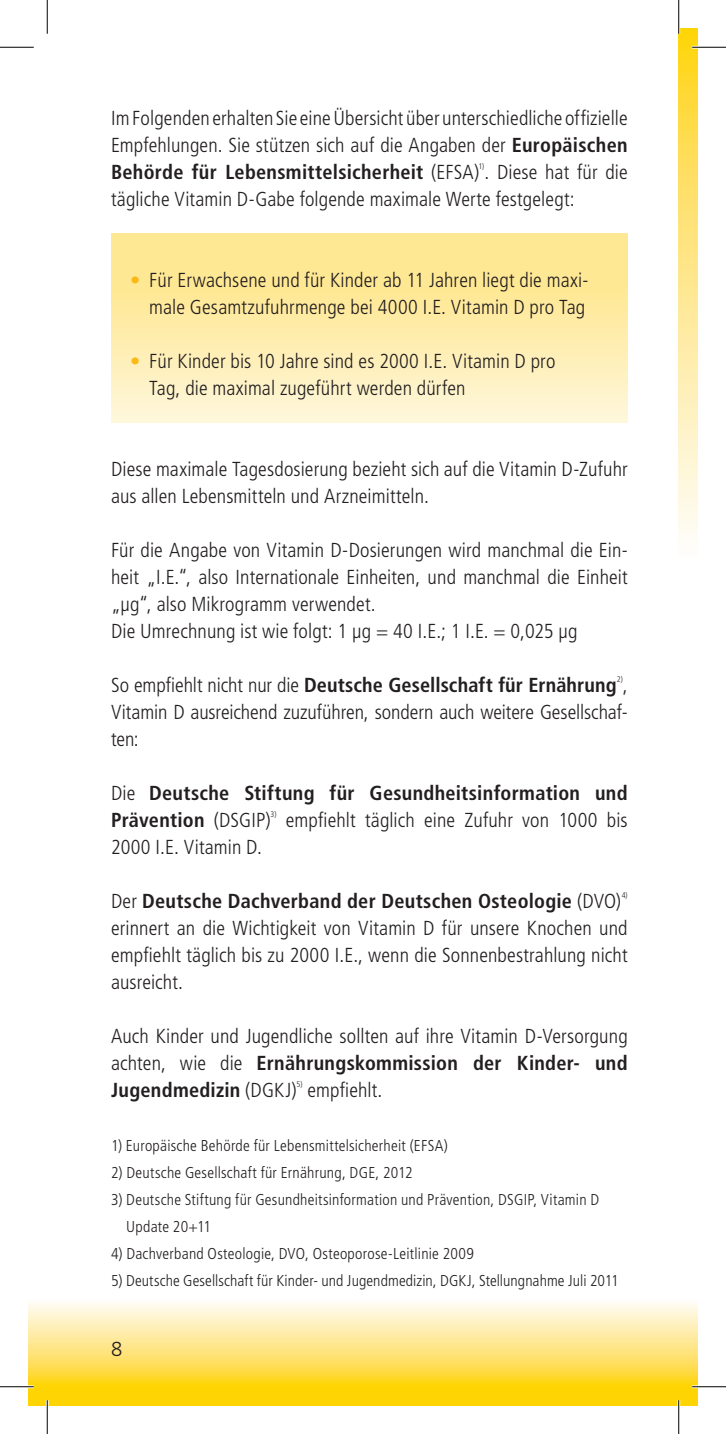
<style>
.page{position:relative;width:726px;height:1434px;background:#fff}
.page>*{position:absolute;margin:0;border:0;box-sizing:border-box;transform-origin:0 0}
.t1{font:300 condensed 20.25px/27px "Frutiger LT Std";letter-spacing:.005em;color:#231f20}
.t2{font:700 condensed 20.25px/27px "Frutiger LT Std";letter-spacing:.01em;color:#231f20}
.t3{font:300 20.25px "Frutiger LT Std";color:#231f20}
.t4{font:300 condensed 15.75px/27px "Frutiger LT Std";letter-spacing:.015em;color:#231f20}
.t5{font:300 condensed 8.1px "Frutiger LT Std";color:#231f20}
.s1{font-weight:700}
.s2{color:#fcb814}
.s3{font-weight:300}
</style>
<div class="page">
<svg style="left:28px;top:1303px;width:670px;height:84px;background:#fee788"></svg>
<div style="left:28px;top:1387px;width:670px;height:19px;background:#fed503"></div>
<svg style="left:679px;top:28px;width:19px;height:509px;background:#fee78a"></svg>
<div style="left:111px;top:233px;width:517px;height:189px;background:linear-gradient(to bottom,#ffe585,#fef6d5)"></div>
<hr style="left:692px;top:46px;width:34px;height:3px;background:#fff">
<hr style="left:0;top:1385px;width:34px;height:3px;background:#fff">
<hr style="left:692px;top:1385px;width:34px;height:3px;background:#fff">
<hr style="left:46px;top:1400px;width:3px;height:34px;background:#fff">
<hr style="left:677px;top:0;width:3px;height:34px;background:#fff">
<hr style="left:677px;top:1400px;width:3px;height:34px;background:#fff">
<hr style="left:0;top:47px;width:34px;height:1px;background:#000">
<hr style="left:692px;top:47px;width:34px;height:1px;background:#000">
<hr style="left:0;top:1386px;width:34px;height:1px;background:#000">
<hr style="left:692px;top:1386px;width:34px;height:1px;background:#000">
<hr style="left:47px;top:0;width:1px;height:34px;background:#000">
<hr style="left:47px;top:1400px;width:1px;height:34px;background:#000">
<hr style="left:678px;top:0;width:1px;height:34px;background:#000">
<hr style="left:678px;top:1400px;width:1px;height:34px;background:#000">
<p class="t1" style="left:111px;top:105px;width:518px;text-align:justify">Im Folgenden erhalten Sie eine Übersicht über unterschiedliche offizielle Empfehlungen. Sie stützen sich auf die Angaben der <span class="s1">Europäischen Behörde für Lebensmittelsicherheit</span> (EFSA) . Diese hat für die</p>
<p class="t5" style="left:479px;top:162px;width:7px">1)</p>
<p class="t1" style="left:111px;top:186px;width:465px">tägliche Vitamin D-Gabe folgende maximale Werte festgelegt:</p>
<p class="t1" style="left:130px;top:267px;width:460px;text-align:right"><span class="s2">•</span> Für Erwachsene und für Kinder ab 11 Jahren liegt die maxi&shy;male Gesamtzufuhrmenge bei 4000 I.E. Vitamin D pro Tag</p>
<p class="t1" style="left:149px;top:348px;width:408px;text-indent:-19px"><span class="s2">•</span> Für Kinder bis 10 Jahre sind es 2000 I.E. Vitamin D pro<br>Tag, die maximal zugeführt werden dürfen</p>
<p class="t1" style="left:111px;top:456px;width:518px">Diese maximale Tagesdosierung bezieht sich auf die Vitamin D-Zufuhr aus allen Lebensmitteln und Arzneimitteln.</p>
<p class="t1" style="left:111px;top:537px;width:518px">Für die Angabe von Vitamin D-Dosierungen wird manchmal die Ein&shy;heit „I.E.“, also Internationale Einheiten, und manchmal die Einheit „μg“, also Mikrogramm verwendet.<br>Die Umrechnung ist wie folgt: 1 μg = 40 I.E.; 1 I.E. = 0,025 μg</p>
<p class="t2" style="left:111px;top:672px;width:518px"><span class="s3">So empfiehlt nicht nur die</span> Deutsche Gesellschaft für Ernährung <span class="s3">,</span></p>
<p class="t5" style="left:617px;top:675px;width:7px">2)</p>
<p class="t1" style="left:111px;top:699px;width:518px">Vitamin D ausreichend zuzuführen, sondern auch weitere Gesellschaf&shy;ten:</p>
<p class="t2" style="left:111px;top:780px;width:518px"><span class="s3">Die</span> Deutsche Stiftung für Gesundheitsinformation und<br>Prävention <span class="s3">(DSGIP)</span></p>
<p class="t5" style="left:271px;top:810px;width:7px">3)</p>
<p class="t1" style="left:286px;top:807px;width:343px">empfiehlt täglich eine Zufuhr von 1000 bis</p>
<p class="t1" style="left:111px;top:834px;width:153px">2000 I.E. Vitamin D.</p>
<p class="t2" style="left:111px;top:888px;width:512px"><span class="s3">Der</span> Deutsche Dachverband der Deutschen Osteologie <span class="s3">(DVO)</span></p>
<p class="t5" style="left:622px;top:891px;width:8px">4)</p>
<p class="t1" style="left:111px;top:915px;width:518px;text-align:justify">erinnert an die Wichtigkeit von Vitamin D für unsere Knochen und empfiehlt täglich bis zu 2000 I.E., wenn die Sonnenbestrahlung nicht ausreicht.</p>
<p class="t1" style="left:111px;top:1023px;width:518px;text-align:justify">Auch Kinder und Jugendliche sollten auf ihre Vitamin D-Versorgung achten, wie die <span class="s1">Ernährungskommission der Kinder- und Jugendmedizin</span> (DGKJ)</p>
<p class="t5" style="left:297px;top:1080px;width:8px">5)</p>
<p class="t1" style="left:307px;top:1077px;width:76px">empfiehlt.</p>
<p class="t4" style="left:111px;top:1133px;width:338px">1) Europäische Behörde für Lebensmittelsicherheit (EFSA)</p>
<p class="t4" style="left:111px;top:1160px;width:303px">2) Deutsche Gesellschaft für Ernährung, DGE, 2012</p>
<p class="t4" style="left:126px;top:1187px;width:474px;text-indent:-15px">3) Deutsche Stiftung für Gesundheitsinformation und Prävention, DSGIP, Vitamin D<br>Update 20+11</p>
<p class="t4" style="left:111px;top:1241px;width:364px">4) Dachverband Osteologie, DVO, Osteoporose-Leitlinie 2009</p>
<p class="t4" style="left:111px;top:1268px;width:509px">5) Deutsche Gesellschaft für Kinder- und Jugendmedizin, DGKJ, Stellungnahme Juli 2011</p>
<p class="t3" style="left:111px;top:1337px;width:13px">8</p>
</div>
